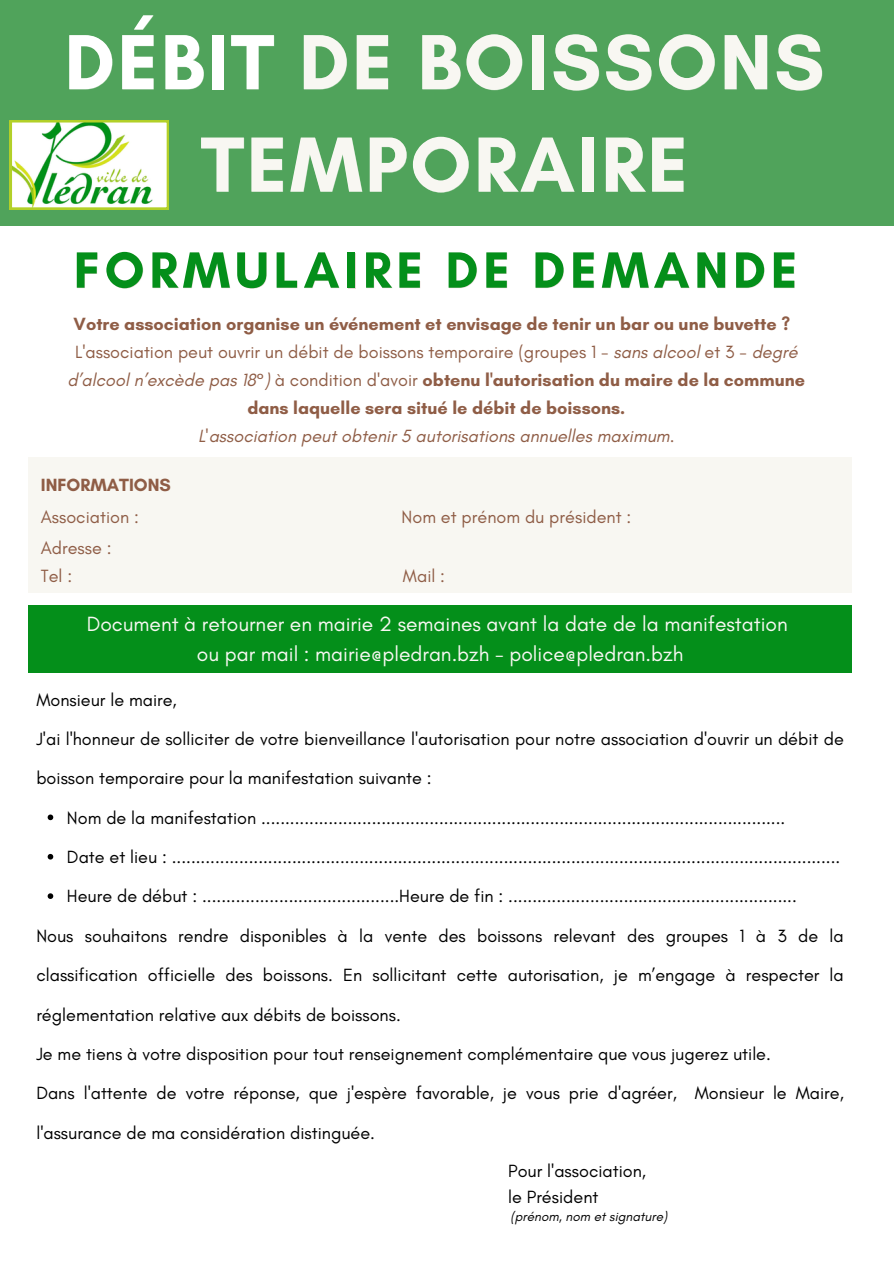
<style>
.page{position:relative;width:894px;height:1264px;background:#fff}
.page>*{position:absolute;margin:0;border:0;box-sizing:border-box;transform-origin:0 0}
.t1{font:700 79.5px "Glacial Indifference";letter-spacing:.03em;color:#f8f7f2}
.t2{font:700 51.9px "Glacial Indifference";letter-spacing:.09em;color:#048f1a}
.t3{font:21px/29.2px "Glacial Indifference";color:#f8f7f2;text-align:center}
.t4{font:18px/39.3px "Glacial Indifference";color:#000}
.t5{font:18px/28.2px "Glacial Indifference";color:#8f5d46;text-align:center}
.t6{font:700 18px "Glacial Indifference";color:#8f5d46}
.t7{font:italic 18px "Glacial Indifference";color:#8f5d46}
.t8{font:italic 13.5px "Glacial Indifference";color:#000}
.s1{color:#fff}
.s2{font-style:italic}
.s3{font-weight:700}
</style>
<div class="page">
<div style="left:0;top:0;width:893px;height:226px;background:#50a35b"></div>
<svg style="left:10px;top:120px;width:158px;height:89px;background:#d1e8c2"></svg>
<div style="left:28px;top:457px;width:823px;height:136px;background:#f8f7f2"></div>
<div style="left:28px;top:605px;width:823px;height:68px;background:#048f1a"></div>
<svg style="left:48px;top:814px;width:5px;height:6px"></svg>
<svg style="left:48px;top:854px;width:5px;height:5px"></svg>
<svg style="left:48px;top:893px;width:5px;height:6px"></svg>
<h1 class="t1" style="left:64px;top:14px;width:761px"><span class="s1">DÉBIT</span> DE BOISSONS</h1>
<h2 class="t1" style="left:200px;top:116px;width:489px">TEMPORAIRE</h2>
<p class="t2" style="left:74px;top:238px;width:725px">FORMULAIRE DE DEMANDE</p>
<p class="t6" style="left:74px;top:312px;width:717px">Votre association organise un événement et envisage de tenir un bar ou une buvette ?</p>
<p class="t5" style="left:68px;top:337px;width:738px">L'association peut ouvrir un débit de boissons temporaire (groupes 1 - <span class="s2">sans alcool</span> et 3 <span class="s2">- degré d’alcool n’excède pas 18°)</span> à condition d'avoir <span class="s3">obtenu l'autorisation du maire de la commune dans laquelle sera situé le débit de boissons.</span></p>
<p class="t7" style="left:198px;top:425px;width:477px">L'association peut obtenir 5 autorisations annuelles maximum.</p>
<p class="t6" style="left:41px;top:474px;width:132px">INFORMATIONS</p>
<p class="t5" style="left:41px;top:502px;width:100px">Association :</p>
<p class="t5" style="left:401px;top:502px;width:231px">Nom et prénom du président :</p>
<p class="t5" style="left:41px;top:533px;width:72px">Adresse :</p>
<h3 class="t5" style="left:41px;top:562px;width:33px">Tel :</h3>
<h3 class="t5" style="left:403px;top:562px;width:44px">Mail :</h3>
<p class="t3" style="left:87px;top:609px;width:702px">Document à retourner en mairie 2 semaines avant la date de la manifestation ou par mail : mairie@pledran.bzh - police@pledran.bzh</p>
<p class="t4" style="left:36px;top:680px;width:142px">Monsieur le maire,</p>
<p class="t4" style="left:36px;top:718px;width:808px">J'ai l'honneur de solliciter de votre bienveillance l'autorisation pour notre association d'ouvrir un débit de boisson temporaire pour la manifestation suivante :</p>
<p class="t4" style="left:67px;top:797px;width:719px">Nom de la manifestation .............................................................................................................</p>
<p class="t4" style="left:67px;top:837px;width:774px">Date et lieu : ...........................................................................................................................................</p>
<p class="t4" style="left:67px;top:876px;width:731px">Heure de début : .........................................Heure de fin : ............................................................</p>
<p class="t4" style="left:36px;top:915px;width:808px;text-align:justify">Nous souhaitons rendre disponibles à la vente des boissons relevant des groupes 1 à 3 de la classification officielle des boissons. En sollicitant cette autorisation, je m’engage à respecter la réglementation relative aux débits de boissons.</p>
<p class="t4" style="left:36px;top:1033px;width:735px">Je me tiens à votre disposition pour tout renseignement complémentaire que vous jugerez utile.</p>
<p class="t4" style="left:36px;top:1073px;width:808px">Dans l'attente de votre réponse, que j'espère favorable, je vous prie d'agréer, Monsieur le Maire, l'assurance de ma considération distinguée.</p>
<p class="t4" style="left:508px;top:1150px;width:139px">Pour l'association,</p>
<p class="t4" style="left:508px;top:1176px;width:92px">le Président</p>
<p class="t8" style="left:510px;top:1207px;width:158px">(prénom, nom et signature)</p>
</div>
